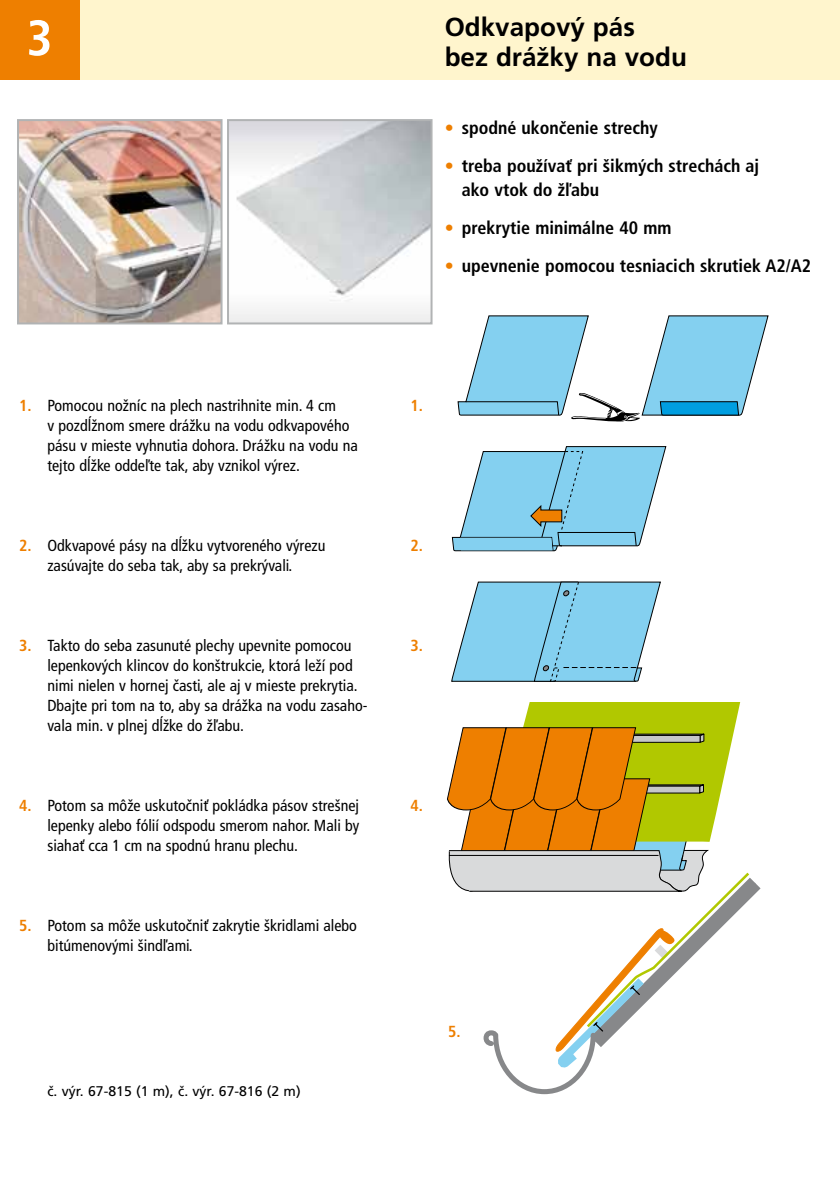
<style>
.page{position:relative;width:840px;height:1191px;background:#fff}
.page>*{position:absolute;margin:0;border:0;box-sizing:border-box;transform-origin:0 0}
.t1{font:700 condensed 50px "Frutiger LT Pro";color:#fff}
.t2{font:700 26px/30px "Frutiger LT Pro";color:#000}
.t3{font:700 condensed 18px/24px "Frutiger LT Pro";color:#000}
.t4{font:condensed 16px/20px "Frutiger LT Pro";color:#000}
.t5{font:700 condensed 16px "Frutiger LT Pro";color:#ee7f00}
.t6{font:14px "Frutiger LT Pro";color:#000}
.s1{color:#ee7f00}
.s2{font-weight:700;color:#ee7f00}
</style>
<div class="page">
<div style="left:0;top:0;width:839px;height:79px;background:#fff5cd"></div>
<div style="left:0;top:0;width:79px;height:79px;background:#ee7f00"></div>
<svg style="left:457px;top:315px;width:311px;height:107px"></svg>
<svg style="left:451px;top:446px;width:215px;height:106px"></svg>
<svg style="left:451px;top:581px;width:209px;height:101px;background:#8ecde8"></svg>
<div style="left:542px;top:665px;width:7px;height:6px;border:1px solid #000;border-radius:50%"></div>
<svg style="left:447px;top:702px;width:309px;height:393px"></svg>
<hr style="left:448px;top:855px;width:210px;height:1px;background:#000">
<img style="left:230px;top:122px;width:199px;height:199px">
<div style="left:227px;top:119px;width:205px;height:205px;border:2px solid #b1b3b4"></div>
<img style="left:20px;top:122px;width:199px;height:199px">
<div style="left:17px;top:119px;width:205px;height:205px;border:2px solid #b1b3b4"></div>
<h1 class="t1" style="left:27px;top:8px;width:28px">3</h1>
<h2 class="t2" style="left:444px;top:12px;width:244px">Odkvapový pás<br>bez drážky na vodu</h2>
<p class="t3" style="left:444px;top:116px;width:214px"><span class="s1">•</span> spodné ukončenie strechy</p>
<p class="t3" style="left:461px;top:154px;width:299px;text-indent:-17px"><span class="s1">•</span> treba používať pri šikmých strechách aj ako vtok do žľabu</p>
<p class="t3" style="left:444px;top:216px;width:228px"><span class="s1">•</span> prekrytie minimálne 40 mm</p>
<p class="t3" style="left:444px;top:254px;width:368px"><span class="s1">•</span> upevnenie pomocou tesniacich skrutiek A2/A2</p>
<p class="t4" style="left:47px;top:395px;width:312px;text-indent:-28px"><span class="s2">1.</span> Pomocou nožníc na plech nastrihnite min. 4 cm<br>v pozdĺžnom smere drážku na vodu odkvapového pásu v mieste vyhnutia dohora. Drážku na vodu na tejto dĺžke oddeľte tak, aby vznikol výrez.</p>
<p class="t4" style="left:19px;top:535px;width:308px;text-align:center"><span class="s2">2.</span> Odkvapové pásy na dĺžku vytvoreného výrezu zasúvajte do seba tak, aby sa prekrývali.</p>
<p class="t4" style="left:47px;top:635px;width:321px;text-indent:-28px"><span class="s2">3.</span> Takto do seba zasunuté plechy upevnite pomocou lepenkových klincov do konštrukcie, ktorá leží pod nimi nielen v hornej časti, ale aj v mieste prekrytia.<br>Dbajte pri tom na to, aby sa drážka na vodu zasaho&shy;vala min. v plnej dĺžke do žľabu.</p>
<p class="t4" style="left:47px;top:795px;width:313px;text-align:justify;text-indent:-28px"><span class="s2">4.</span> Potom sa môže uskutočniť pokládka pásov strešnej lepenky alebo fólií odspodu smerom nahor. Mali by siahať cca 1 cm na spodnú hranu plechu.</p>
<p class="t4" style="left:47px;top:915px;width:311px;text-indent:-28px"><span class="s2">5.</span> Potom sa môže uskutočniť zakrytie škridlami alebo bitúmenovými šindľami.</p>
<p class="t6" style="left:47px;top:1082px;width:255px">č. výr. 67-815 (1 m), č. výr. 67-816 (2 m)</p>
<p class="t5" style="left:410px;top:396px;width:14px">1.</p>
<p class="t5" style="left:410px;top:536px;width:14px">2.</p>
<p class="t5" style="left:410px;top:636px;width:14px">3.</p>
<p class="t5" style="left:410px;top:796px;width:14px">4.</p>
<p class="t5" style="left:448px;top:1022px;width:14px">5.</p>
</div>
